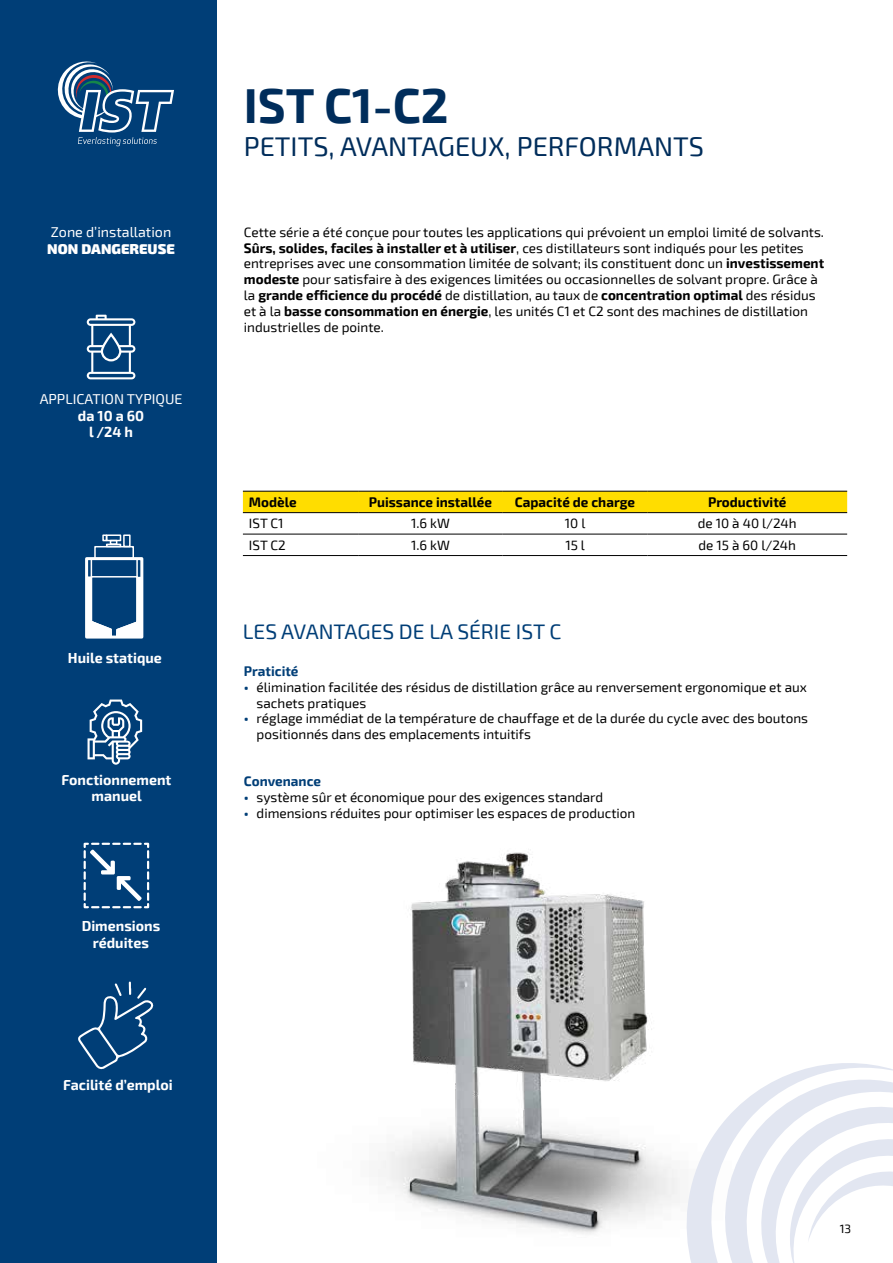
<style>
.page{position:relative;width:893px;height:1263px;background:#fff}
.page>*{position:absolute;margin:0;border:0;box-sizing:border-box;transform-origin:0 0}
.t1{font:700 48px "Exo 2";color:#002d5b}
.t2{font:27px "Exo 2";color:#002d5b}
.t3{font:21px "Exo 2";color:#003e77}
.t4{font:700 14.25px/16.5px "Exo 2";color:#fff;text-align:center}
.t5{font:14.25px "Exo 2";color:#fff}
.t6{font:900 14.25px "Exo 2";color:#fff}
.t7{font:13.5px/15.8px "Exo 2";color:#000}
.t8{font:700 13.5px "Exo 2";color:#000}
.t9{font:700 13.5px "Exo 2";color:#003e77}
.t10{font:12px "Exo 2";color:#000}
.s1{font-weight:700}
.s2{font-weight:700;color:#003e77}
</style>
<div class="page">
<div style="left:0;top:0;width:217px;height:1263px;background:#003e77"></div>
<svg style="left:87px;top:315px;width:48px;height:64px"></svg>
<svg style="left:57px;top:61px;width:117px;height:85px"></svg>
<svg style="left:83px;top:842px;width:67px;height:67px"></svg>
<img style="left:378px;top:852px;width:290px;height:382px">
<svg style="left:88px;top:699px;width:54px;height:66px"></svg>
<svg style="left:668px;top:1063px;width:225px;height:200px"></svg>
<div style="left:85px;top:557px;width:58px;height:81px;border:3px solid #fff"></div>
<div style="left:94px;top:546px;width:40px;height:13px;border:2px solid #fff"></div>
<div style="left:123px;top:534px;width:8px;height:13px;border:2px solid #fff"></div>
<div style="left:106px;top:534px;width:15px;height:7px;border:2px solid #fff"></div>
<div style="left:106px;top:544px;width:15px;height:3px;border:2px solid #fff"></div>
<svg style="left:102px;top:534px;width:15px;height:11px"></svg>
<svg style="left:86px;top:557px;width:55px;height:81px"></svg>
<svg style="left:78px;top:981px;width:76px;height:89px"></svg>
<div style="left:243px;top:492px;width:604px;height:20px;background:#fd0"></div>
<hr style="left:243px;top:491px;width:115px;height:1px;background:#000">
<hr style="left:358px;top:491px;width:145px;height:1px;background:#000">
<hr style="left:503px;top:491px;width:144px;height:1px;background:#000">
<hr style="left:647px;top:491px;width:200px;height:1px;background:#000">
<hr style="left:243px;top:512px;width:115px;height:1px;background:#000">
<hr style="left:358px;top:512px;width:145px;height:1px;background:#000">
<hr style="left:503px;top:512px;width:144px;height:1px;background:#000">
<hr style="left:647px;top:512px;width:200px;height:1px;background:#000">
<hr style="left:243px;top:534px;width:115px;height:1px;background:#000">
<hr style="left:358px;top:534px;width:145px;height:1px;background:#000">
<hr style="left:503px;top:534px;width:144px;height:1px;background:#000">
<hr style="left:647px;top:534px;width:200px;height:1px;background:#000">
<hr style="left:243px;top:555px;width:115px;height:1px;background:#000">
<hr style="left:358px;top:555px;width:145px;height:1px;background:#000">
<hr style="left:503px;top:555px;width:144px;height:1px;background:#000">
<hr style="left:647px;top:555px;width:200px;height:1px;background:#000">
<p class="t5" style="left:51px;top:224px;width:122px">Zone d’installation</p>
<p class="t6" style="left:47px;top:240px;width:129px">NON DANGEREUSE</p>
<p class="t5" style="left:40px;top:391px;width:144px">APPLICATION TYPIQUE</p>
<p class="t4" style="left:78px;top:408px;width:68px">da 10 a 60 l /24 h</p>
<p class="t4" style="left:68px;top:650px;width:95px">Huile statique</p>
<p class="t4" style="left:62px;top:772px;width:111px">Fonctionnement manuel</p>
<p class="t4" style="left:82px;top:918px;width:80px">Dimensions réduites</p>
<p class="t4" style="left:63px;top:1077px;width:111px">Facilité d’emploi</p>
<h1 class="t1" style="left:244px;top:77px;width:206px">IST C1-C2</h1>
<h2 class="t2" style="left:244px;top:131px;width:462px">PETITS, AVANTAGEUX, PERFORMANTS</h2>
<p class="t7" style="left:244px;top:225px;width:582px">Cette série a été conçue pour toutes les applications qui prévoient un emploi limité de solvants.<br><span class="s1">Sûrs, solides, faciles à installer et à utiliser</span>, ces distillateurs sont indiqués pour les petites entreprises avec une consommation limitée de solvant; ils constituent donc un <span class="s1">investissement modeste</span> pour satisfaire à des exigences limitées ou occasionnelles de solvant propre. Grâce à la <span class="s1">grande efficience du procédé</span> de distillation, au taux de <span class="s1">concentration optimal</span> des résidus et à la <span class="s1">basse consommation en énergie</span>, les unités C1 et C2 sont des machines de distillation industrielles de pointe.</p>
<p class="t8" style="left:249px;top:494px;width:49px">Modèle</p>
<p class="t8" style="left:369px;top:494px;width:125px">Puissance installée</p>
<p class="t8" style="left:515px;top:494px;width:122px">Capacité de charge</p>
<p class="t8" style="left:708px;top:494px;width:80px">Productivité</p>
<p class="t7" style="left:249px;top:516px;width:36px">IST C1</p>
<p class="t7" style="left:411px;top:516px;width:40px">1.6 kW</p>
<p class="t7" style="left:565px;top:516px;width:22px">10 l</p>
<p class="t7" style="left:698px;top:516px;width:100px">de 10 à 40 l/24h</p>
<p class="t7" style="left:249px;top:537px;width:38px">IST C2</p>
<p class="t7" style="left:411px;top:537px;width:40px">1.6 kW</p>
<p class="t7" style="left:565px;top:537px;width:21px">15 l</p>
<p class="t7" style="left:698px;top:537px;width:99px">de 15 à 60 l/24h</p>
<h3 class="t3" style="left:243px;top:619px;width:320px">LES AVANTAGES DE LA SÉRIE IST C</h3>
<p class="t9" style="left:244px;top:663px;width:56px">Praticité</p>
<p class="t7" style="left:257px;top:679px;width:552px;text-indent:-13px"><span class="s2">•</span> élimination facilitée des résidus de distillation grâce au renversement ergonomique et aux sachets pratiques</p>
<p class="t7" style="left:257px;top:711px;width:553px;text-indent:-13px"><span class="s2">•</span> réglage immédiat de la température de chauffage et de la durée du cycle avec des boutons positionnés dans des emplacements intuitifs</p>
<p class="t9" style="left:244px;top:773px;width:79px">Convenance</p>
<p class="t7" style="left:244px;top:790px;width:361px"><span class="s2">•</span> système sûr et économique pour des exigences standard</p>
<p class="t7" style="left:244px;top:805px;width:393px"><span class="s2">•</span> dimensions réduites pour optimiser les espaces de production</p>
<p class="t10" style="left:840px;top:1222px;width:13px">13</p>
</div>
